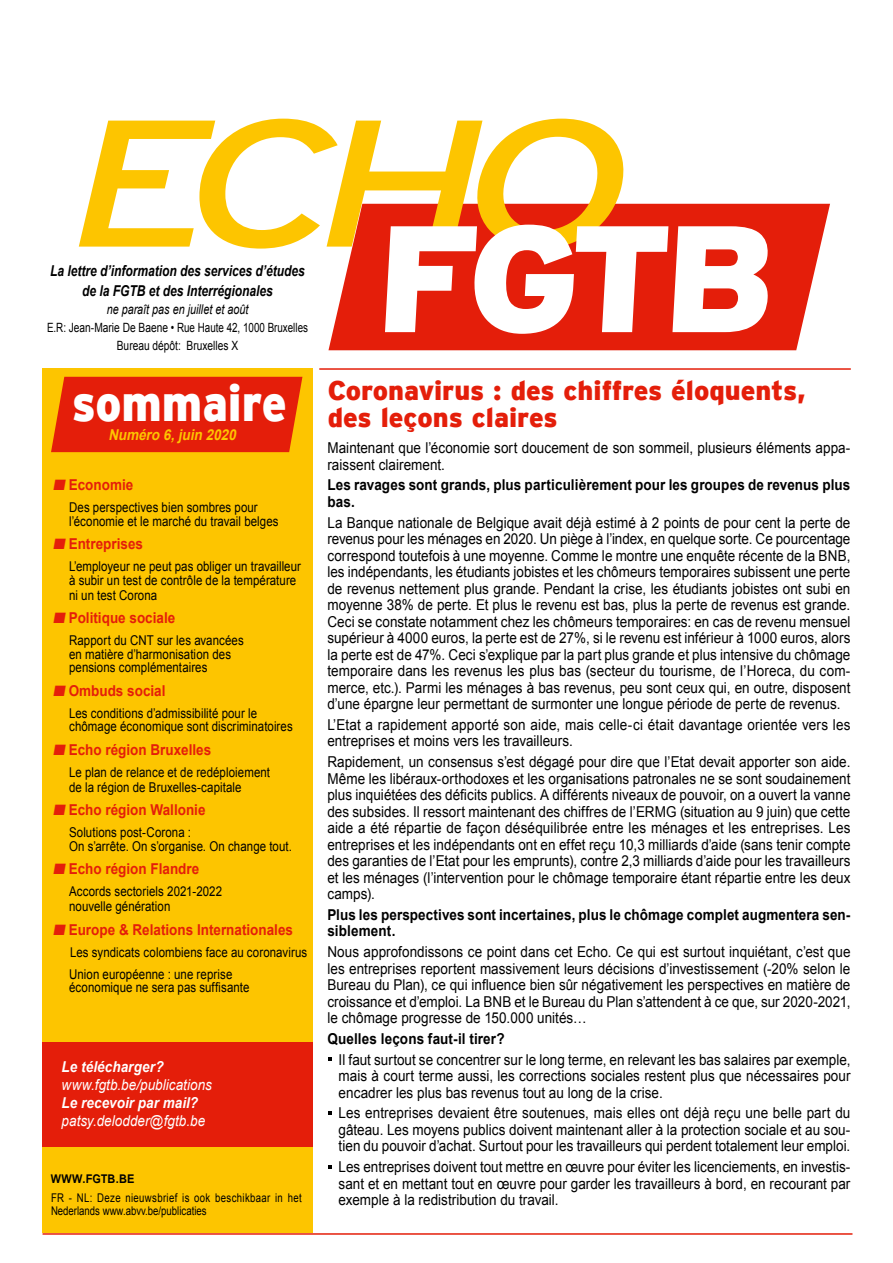
<style>
.page{position:relative;width:893px;height:1263px;background:#fff}
.page>*{position:absolute;margin:0;border:0;box-sizing:border-box;transform-origin:0 0}
.t1{font:italic 180px "Interstate";color:#fdc500;scale:1.33 1}
.t2{font:900 151.2px "Interstate";color:#fff}
.t3{font:900 51px "Interstate";color:#fff;scale:.9 1}
.t4{font:900 27px/27px "Interstate";color:#e41e0a}
.t5{font:15px/16.5px "Arial";letter-spacing:.005em;color:#000;text-align:justify;scale:.9 1}
.t6{font:700 15px/16.5px "Arial";letter-spacing:.005em;color:#000;scale:.9 1}
.t7{font:700 15px "Arial";color:#e41e0a;scale:.9 1}
.t8{font:italic 700 15px/19.6px "Arial";color:#000;text-align:center;scale:.8 1}
.t9{font:italic 15px "Arial";color:#fff;scale:.9 1}
.t10{font:italic 700 15px "Arial";letter-spacing:.005em;color:#fff;scale:.9 1}
.t11{font:italic 700 15px "Arial";color:#fdc500;scale:.9 1}
.t12{font:13.5px/13.5px "Arial";letter-spacing:.01em;color:#000;scale:.85 1}
.t13{font:italic 13.5px "Arial";color:#000;scale:.8 1}
.t14{font:12.75px/18.1px "Arial";color:#000;text-align:center;scale:.77 1}
.t15{font:12px/12.8px "Arial";letter-spacing:.035em;color:#000;scale:.8 1}
.t16{font:italic 700 12px "Arial";letter-spacing:.035em;color:#000;scale:.9 1}
</style>
<div class="page">
<div style="left:43px;top:368px;width:270px;height:865px;background:#fdc500"></div>
<hr style="left:319px;top:368px;width:532px;height:2px;background:#e41e0a">
<hr style="left:43px;top:1233px;width:809px;height:2px;background:#e41e0a">
<svg style="left:328px;top:204px;width:502px;height:146px;background:#e52d1a"></svg>
<div style="left:51px;top:377px;width:251px;height:75px;background:#e41e0a"></div>
<div style="left:43px;top:1042px;width:270px;height:105px;background:#e41e0a"></div>
<svg style="left:328px;top:1057px;width:4px;height:4px"></svg>
<svg style="left:328px;top:1111px;width:4px;height:4px"></svg>
<svg style="left:328px;top:1165px;width:4px;height:4px"></svg>
<h1 class="t1" style="left:68px;top:82px;width:425px">ECHO</h1>
<h2 class="t2" style="left:374px;top:192px;width:410px">FGTB</h2>
<p class="t8" style="left:50px;top:262px;width:320px">La lettre d’information des services d’études de la FGTB et des Interrégionales</p>
<p class="t13" style="left:107px;top:300px;width:179px">ne paraît pas en juillet et août</p>
<p class="t14" style="left:47px;top:319px;width:340px">E.R: Jean-Marie De Baene • Rue Haute 42, 1000 Bruxelles<br>Bureau dépôt: Bruxelles X</p>
<h3 class="t3" style="left:72px;top:374px;width:240px">sommaire</h3>
<p class="t11" style="left:108px;top:425px;width:147px">Numéro 6,juin 2020</p>
<h3 class="t4" style="left:328px;top:377px;width:479px">Coronavirus : des chiffres éloquents, des leçons claires</h3>
<p class="t5" style="left:327px;top:440px;width:583px">Maintenant que l’économie sort doucement de son sommeil, plusieurs éléments appa&shy;raissent clairement.</p>
<p class="t6" style="left:327px;top:477px;width:583px">Les ravages sont grands, plus particulièrement pour les groupes de revenus plus bas.</p>
<p class="t5" style="left:327px;top:514px;width:583px">La Banque nationale de Belgique avait déjà estimé à 2 points de pour cent la perte de revenus pour les ménages en 2020. Un piège à l’index, en quelque sorte. Ce pourcentage correspond toutefois à une moyenne. Comme le montre une enquête récente de la BNB, les indépendants, les étudiants jobistes et les chômeurs temporaires subissent une perte de revenus nettement plus grande. Pendant la crise, les étudiants jobistes ont subi en moyenne 38% de perte. Et plus le revenu est bas, plus la perte de revenus est grande.<br>Ceci se constate notamment chez les chômeurs temporaires: en cas de revenu mensuel supérieur à 4000 euros, la perte est de 27%, si le revenu est inférieur à 1000 euros, alors la perte est de 47%. Ceci s’explique par la part plus grande et plus intensive du chômage temporaire dans les revenus les plus bas (secteur du tourisme, de l’Horeca, du com&shy;merce, etc.). Parmi les ménages à bas revenus, peu sont ceux qui, en outre, disposent d’une épargne leur permettant de surmonter une longue période de perte de revenus.</p>
<p class="t5" style="left:327px;top:716px;width:583px">L’Etat a rapidement apporté son aide, mais celle-ci était davantage orientée vers les entreprises et moins vers les travailleurs.</p>
<p class="t5" style="left:327px;top:754px;width:583px">Rapidement, un consensus s’est dégagé pour dire que l’Etat devait apporter son aide.<br>Même les libéraux-orthodoxes et les organisations patronales ne se sont soudainement plus inquiétées des déficits publics. A différents niveaux de pouvoir, on a ouvert la vanne des subsides. Il ressort maintenant des chiffres de l’ERMG (situation au 9 juin) que cette aide a été répartie de façon déséquilibrée entre les ménages et les entreprises. Les entreprises et les indépendants ont en effet reçu 10,3 milliards d’aide (sans tenir compte des garanties de l’Etat pour les emprunts), contre 2,3 milliards d’aide pour les travailleurs et les ménages (l’intervention pour le chômage temporaire étant répartie entre les deux camps).</p>
<p class="t6" style="left:327px;top:907px;width:583px">Plus les perspectives sont incertaines, plus le chômage complet augmentera sen&shy;siblement.</p>
<p class="t5" style="left:327px;top:944px;width:583px">Nous approfondissons ce point dans cet Echo. Ce qui est surtout inquiétant, c’est que les entreprises reportent massivement leurs décisions d’investissement (-20% selon le Bureau du Plan), ce qui influence bien sûr négativement les perspectives en matière de croissance et d’emploi. La BNB et le Bureau du Plan s’attendent à ce que, sur 2020-2021, le chômage progresse de 150.000 unités…</p>
<p class="t6" style="left:327px;top:1031px;width:199px">Quelles leçons faut-il tirer?</p>
<p class="t5" style="left:339px;top:1051px;width:570px">Il faut surtout se concentrer sur le long terme, en relevant les bas salaires par exemple, mais à court terme aussi, les corrections sociales restent plus que nécessaires pour encadrer les plus bas revenus tout au long de la crise.</p>
<p class="t5" style="left:339px;top:1105px;width:570px">Les entreprises devaient être soutenues, mais elles ont déjà reçu une belle part du gâteau. Les moyens publics doivent maintenant aller à la protection sociale et au sou&shy;tien du pouvoir d’achat. Surtout pour les travailleurs qui perdent totalement leur emploi.</p>
<p class="t5" style="left:339px;top:1159px;width:570px">Les entreprises doivent tout mettre en œuvre pour éviter les licenciements, en investis&shy;sant et en mettant tout en œuvre pour garder les travailleurs à bord, en recourant par exemple à la redistribution du travail.</p>
<p class="t7" style="left:53px;top:475px;width:91px">■ Economie</p>
<p class="t12" style="left:69px;top:501px;width:248px">Des perspectives bien sombres pour l’économie et le marché du travail belges</p>
<p class="t7" style="left:53px;top:534px;width:101px">■ Entreprises</p>
<p class="t12" style="left:69px;top:560px;width:274px">L’employeur ne peut pas obliger un travailleur à subir un test de contrôle de la température</p>
<p class="t12" style="left:69px;top:588px;width:105px">ni un test Corona</p>
<p class="t7" style="left:53px;top:608px;width:137px">■ Politique sociale</p>
<p class="t12" style="left:69px;top:634px;width:207px">Rapport du CNT sur les avancées en matière d’harmonisation des pensions complémentaires</p>
<p class="t7" style="left:53px;top:680px;width:126px">■ Ombuds social</p>
<p class="t12" style="left:69px;top:706px;width:265px">Les conditions d’admissibilité pour le chômage économique sont discriminatoires</p>
<p class="t7" style="left:53px;top:739px;width:177px">■ Echo région Bruxelles</p>
<p class="t12" style="left:69px;top:764px;width:238px;line-height:15px">Le plan de relance et de redéploiement de la région de Bruxelles-capitale</p>
<p class="t7" style="left:53px;top:800px;width:171px">■ Echo région Wallonie</p>
<p class="t12" style="left:69px;top:826px;width:264px">Solutions post-Corona :<br>On s’arrête. On s’organise. On change tout.</p>
<p class="t7" style="left:53px;top:859px;width:164px">■ Echo région Flandre</p>
<p class="t12" style="left:69px;top:884px;width:182px;line-height:15px">Accords sectoriels 2021-2022 nouvelle génération</p>
<p class="t7" style="left:53px;top:919px;width:268px">■ Europe &amp; Relations Internationales</p>
<p class="t12" style="left:69px;top:941px;width:282px;line-height:22px">Les syndicats colombiens face au coronavirus<br>Union européenne : une reprise</p>
<p class="t12" style="left:69px;top:981px;width:214px">économique ne sera pas suffisante</p>
<p class="t10" style="left:62px;top:1056px;width:115px">Le télécharger?</p>
<p class="t9" style="left:62px;top:1074px;width:168px">www.fgtb.be/publications</p>
<p class="t10" style="left:62px;top:1092px;width:153px">Le recevoir par mail?</p>
<p class="t9" style="left:62px;top:1110px;width:161px">patsy.delodder@fgtb.be</p>
<p class="t16" style="left:51px;top:1171px;width:98px">WWW.FGTB.BE</p>
<p class="t15" style="left:51px;top:1191px;width:315px">FR - NL: Deze nieuwsbrief is ook beschikbaar in het<br>Nederlands www.abvv.be/publicaties</p>
</div>
